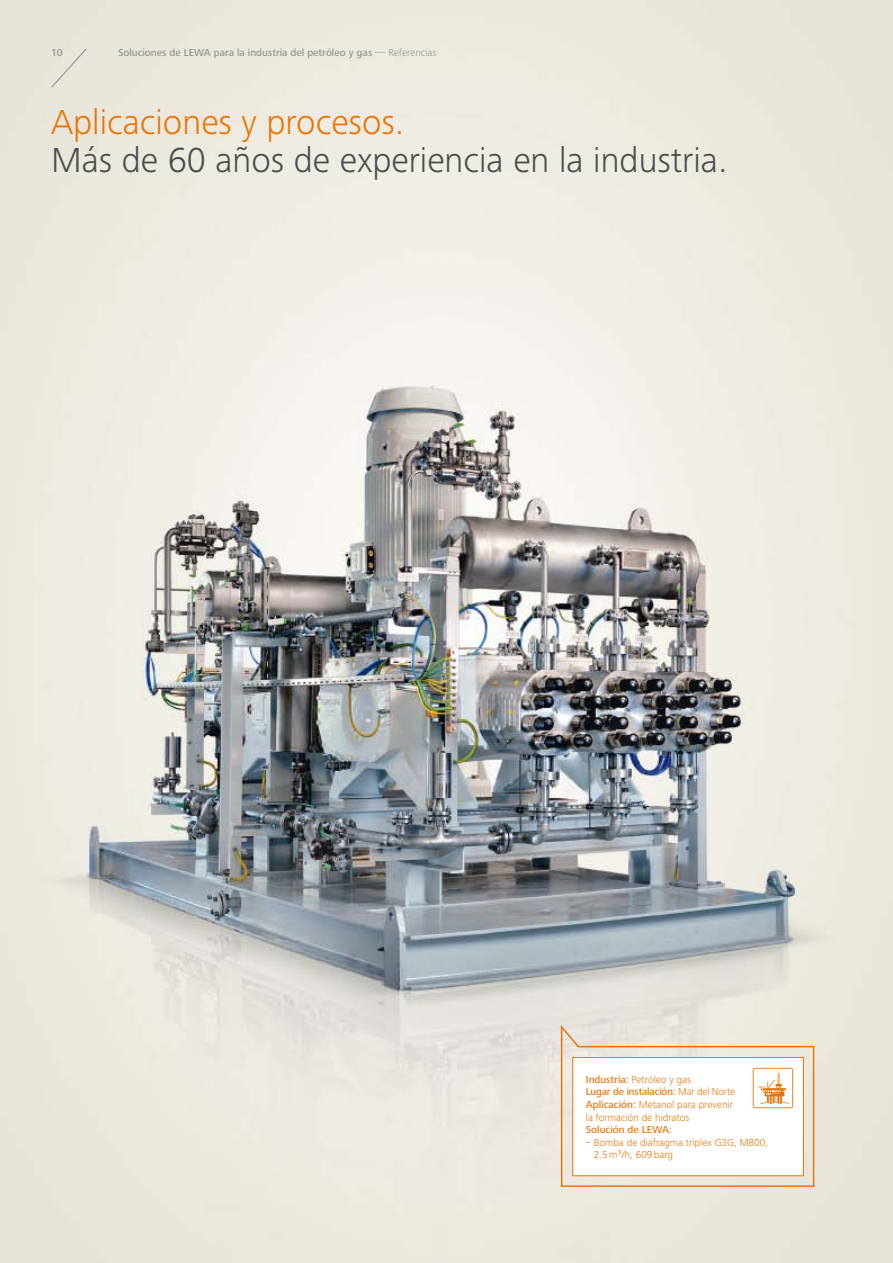
<style>
.page{position:relative;width:893px;height:1263px;background:#fff}
.page>*{position:absolute;margin:0;border:0;box-sizing:border-box;transform-origin:0 0}
.t1{font:300 36px "Frutiger Next LTW1 G";color:#4b4b4d}
.t2{font:300 36px "Frutiger Next LTW1 G";color:#ec7405}
.t3{font:300 10.5px/12.6px "Frutiger Next LTW1 G";color:#ec7405}
.t4{font:500 10.5px "Frutiger Next LTW1 G";color:#929395}
.t5{font:500 10.5px "Frutiger Next LTW1 G";color:#ec7405}
.s1{font-weight:300}
.s2{font-weight:500}
</style>
<div class="page">
<img style="left:0;top:0;width:893px;height:1263px">
<div style="left:49px;top:47px;width:40px;height:42px;background:#e8e6da"></div>
<svg style="left:560px;top:1023px;width:255px;height:164px"></svg>
<p class="t4" style="left:51px;top:47px;width:13px">10</p>
<p class="t4" style="left:118px;top:47px;width:320px">Soluciones de LEWA para la industria del petróleo y gas <span class="s1">— Referencias</span></p>
<h1 class="t2" style="left:51px;top:101px;width:355px">Aplicaciones y procesos.</h1>
<h1 class="t1" style="left:51px;top:140px;width:678px">Más de 60 años de experiencia en la industria.</h1>
<p class="t3" style="left:586px;top:1073px;width:151px"><span class="s2">Industria:</span> Petróleo y gas<br><span class="s2">Lugar de instalación:</span> Mar del Norte<br><span class="s2">Aplicación:</span> Metanol para prevenir la formación de hidratos</p>
<p class="t5" style="left:586px;top:1124px;width:88px">Solución de LEWA:</p>
<p class="t3" style="left:594px;top:1136px;width:176px;text-indent:-8px">– Bomba de diafragma triplex G3G, M800,<br>2.5m³/h, 609barg</p>
</div>
